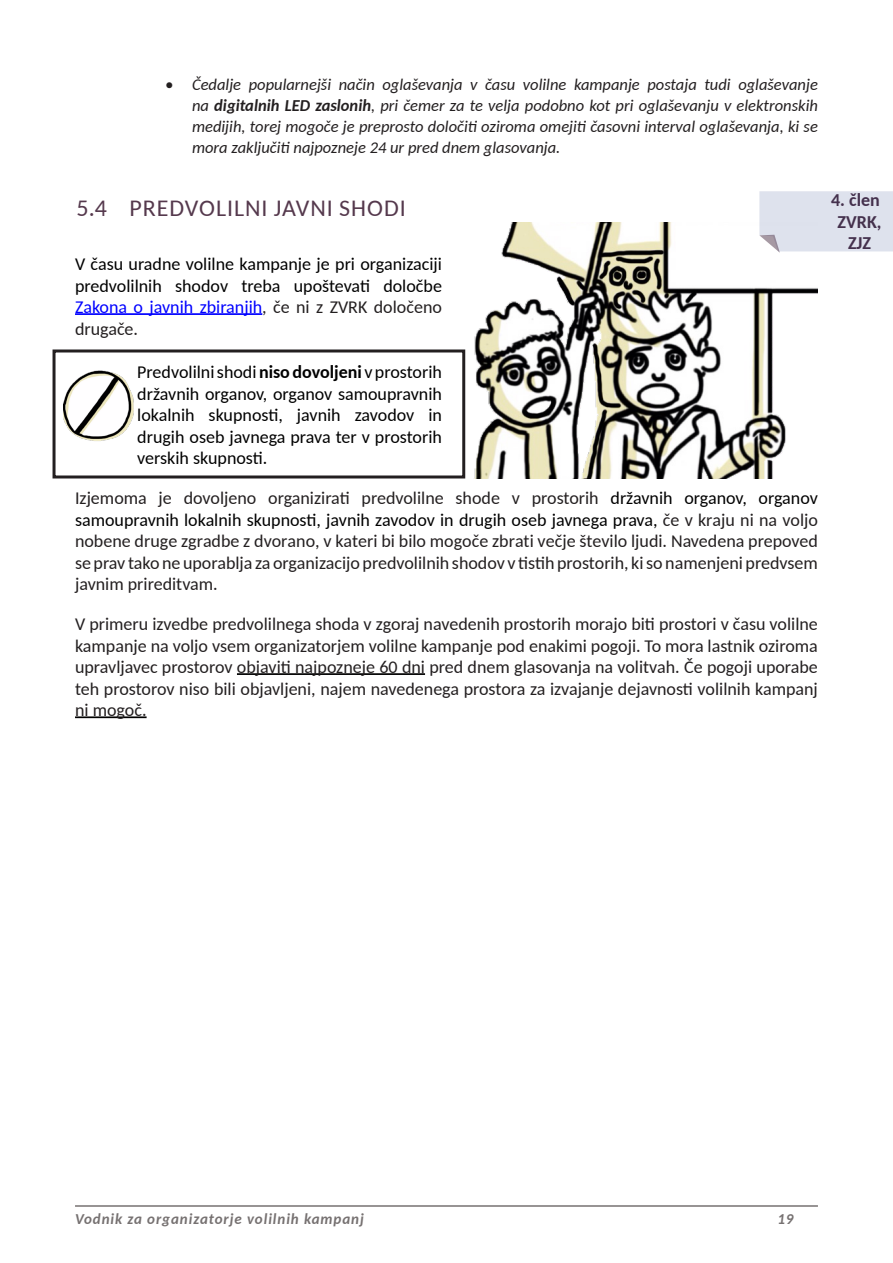
<style>
.page{position:relative;width:893px;height:1263px;background:#fff}
.page>*{position:absolute;margin:0;border:0;box-sizing:border-box;transform-origin:0 0}
.t1{font:24px "Carlito";letter-spacing:.04em;color:#55394d}
.Text{font:18px/21.6px "Carlito";color:#231f20;text-align:justify}
.Text-2{font:18px/21.6px "Carlito";color:#000;text-align:justify}
.členi_refference{font:700 18px/21.6px "Carlito";color:#4a2f43;text-align:center}
.t2{font:italic 16.5px/21px "Carlito";color:#231f20;text-align:justify}
.t3{font:italic 700 15px "Carlito";letter-spacing:.06em;color:#767171}
.s1{font-weight:700}
.s2{color:#00f}
.s3{color:#231f20}
.s4{color:#000}
</style>
<div class="page">
<hr style="left:75px;top:1205px;width:743px;height:2px;background:#767171">
<hr style="left:75px;top:313px;width:187px;height:2px;background:#00f">
<hr style="left:237px;top:673px;width:188px;height:2px;background:#000">
<hr style="left:75px;top:716px;width:72px;height:2px;background:#000">
<img style="left:457px;top:223px;width:361px;height:255px">
<img style="left:63px;top:370px;width:71px;height:71px">
<div style="left:52px;top:350px;width:413px;height:128px;border:3px solid #231f20"></div>
<svg style="left:759px;top:191px;width:133px;height:62px;background:#dee2ec"></svg>
<p class="t2" style="left:192px;top:73px;width:627px;text-indent:-27px">• Čedalje popularnejši način oglaševanja v času volilne kampanje postaja tudi oglaševanje na <span class="s1">digitalnih LED zaslonih</span>, pri čemer za te velja podobno kot pri oglaševanju v elektronskih medijih, torej mogoče je preprosto določiti oziroma omejiti časovni interval oglaševanja, ki se mora zaključiti najpozneje 24 ur pred dnem glasovanja.</p>
<p class="t1" style="left:76px;top:192px;width:331px">5.4 PREDVOLILNI JAVNI SHODI</p>
<p class="Text-2" style="left:75px;top:252px;width:368px">V času uradne volilne kampanje je pri organizaciji predvolilnih shodov treba upoštevati določbe <span class="s2">Zakona o javnih zbiranjih</span><span class="s3">, če ni z ZVRK določeno drugače.</span></p>
<p class="Text-2" style="left:137px;top:360px;width:306px">Predvolilni shodi <span class="s1">niso dovoljeni</span> v prostorih državnih organov, organov samoupravnih lokalnih skupnosti, javnih zavodov in drugih oseb javnega prava ter v prostorih verskih skupnosti.</p>
<p class="Text" style="left:75px;top:486px;width:744px">Izjemoma je dovoljeno organizirati predvolilne shode v prostorih <span class="s4">državnih organov, organov samoupravnih lokalnih skupnosti, javnih zavodov in drugih oseb javnega prava,</span> če v kraju ni na voljo nobene druge zgradbe z dvorano, v kateri bi bilo mogoče zbrati večje število ljudi. Navedena prepoved se prav tako ne uporablja za organizacijo predvolilnih shodov v tistih prostorih, ki so namenjeni predvsem javnim prireditvam.</p>
<p class="Text" style="left:75px;top:612px;width:744px">V primeru izvedbe predvolilnega shoda v zgoraj navedenih prostorih morajo biti prostori v času volilne kampanje na voljo vsem organizatorjem volilne kampanje pod enakimi pogoji. To mora lastnik oziroma upravljavec prostorov objaviti najpozneje 60 dni pred dnem glasovanja na volitvah. Če pogoji uporabe teh prostorov niso bili objavljeni, najem navedenega prostora za izvajanje dejavnosti volilnih kampanj ni mogoč.</p>
<p class="členi_refference" style="left:831px;top:189px;width:52px">4. člen<br>ZVRK,<br>ZJZ</p>
<p class="t3" style="left:75px;top:1209px;width:290px">Vodnik za organizatorje volilnih kampanj</p>
<p class="t3" style="left:777px;top:1209px;width:18px">19</p>
</div>
